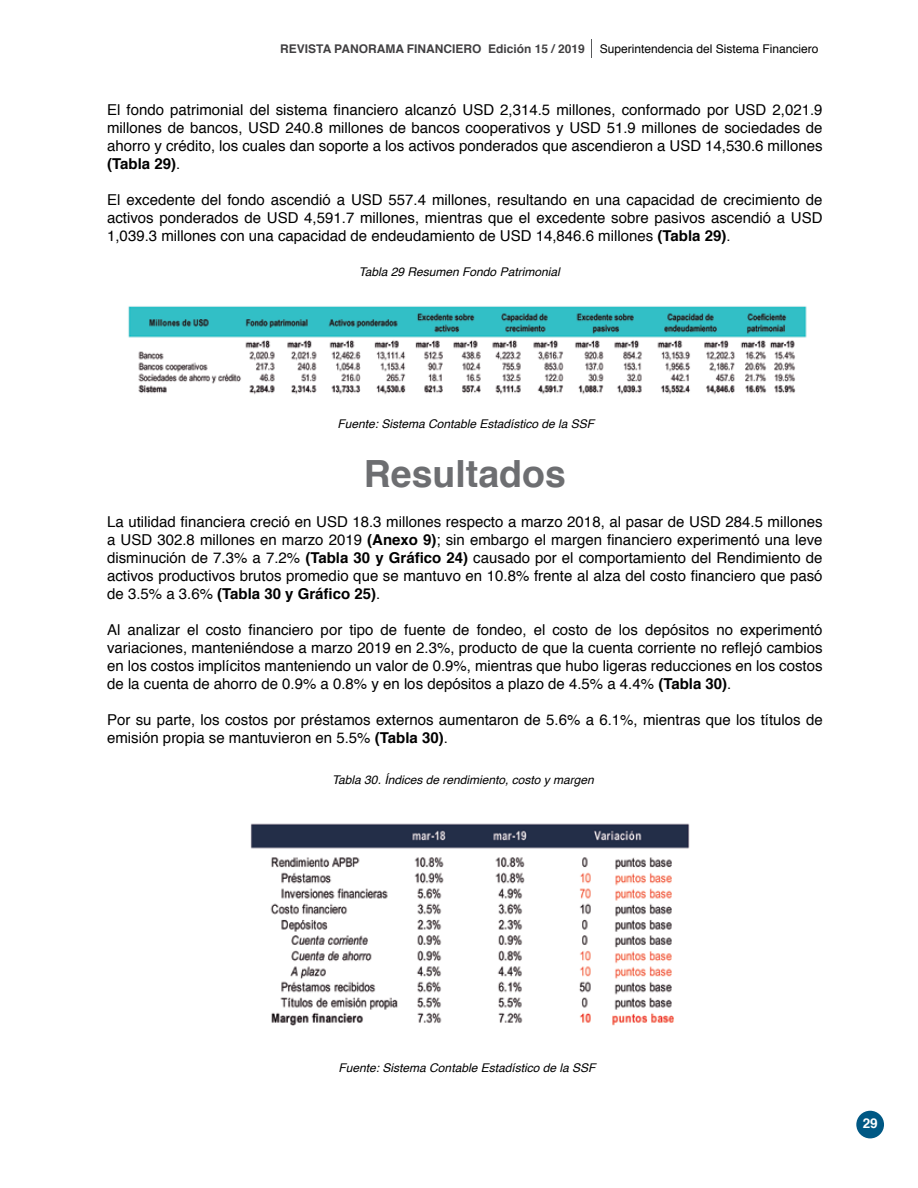
<style>
.page{position:relative;width:918px;height:1188px;background:#fff}
.page>*{position:absolute;margin:0;border:0;box-sizing:border-box;transform-origin:0 0}
.t1{font:700 37.5px "Helvetica";color:#6d6e71}
.t2{font:15px/18px "Helvetica";color:#000;text-align:justify}
.t3{font:700 13.5px "Helvetica";color:#fff}
.t4{font:italic 12px "Helvetica";color:#000}
.t5{font:700 12px "Helvetica";color:#414042}
.s1{font-weight:400;color:#000}
.s2{font-weight:700}
</style>
<div class="page">
<div style="left:856px;top:1111px;width:28px;height:27px;background:#005884;border-radius:50%"></div>
<svg style="left:591px;top:39px;width:1px;height:18px"></svg>
<img style="left:128px;top:306px;width:679px;height:89px">
<img style="left:250px;top:823px;width:440px;height:203px">
<p class="t5" style="left:280px;top:39px;width:540px">REVISTA PANORAMA FINANCIERO Edición 15 / 2019 <span class="s1">Superintendencia del Sistema Financiero</span></p>
<p class="t2" style="left:107px;top:102px;width:717px">El fondo patrimonial del sistema financiero alcanzó USD 2,314.5 millones, conformado por USD 2,021.9 millones de bancos, USD 240.8 millones de bancos cooperativos y USD 51.9 millones de sociedades de ahorro y crédito, los cuales dan soporte a los activos ponderados que ascendieron a USD 14,530.6 millones <span class="s2">(Tabla 29)</span>.</p>
<p class="t2" style="left:107px;top:192px;width:717px">El excedente del fondo ascendió a USD 557.4 millones, resultando en una capacidad de crecimiento de activos ponderados de USD 4,591.7 millones, mientras que el excedente sobre pasivos ascendió a USD 1,039.3 millones con una capacidad de endeudamiento de USD 14,846.6 millones <span class="s2">(Tabla 29)</span>.</p>
<p class="t4" style="left:359px;top:263px;width:202px">Tabla 29 Resumen Fondo Patrimonial</p>
<p class="t4" style="left:337px;top:414px;width:258px">Fuente: Sistema Contable Estadístico de la SSF</p>
<h1 class="t1" style="left:364px;top:444px;width:204px">Resultados</h1>
<p class="t2" style="left:107px;top:513px;width:717px">La utilidad financiera creció en USD 18.3 millones respecto a marzo 2018, al pasar de USD 284.5 millones a USD 302.8 millones en marzo 2019 <span class="s2">(Anexo 9)</span>; sin embargo el margen financiero experimentó una leve disminución de 7.3% a 7.2% <span class="s2">(Tabla 30 y Gráfico 24)</span> causado por el comportamiento del Rendimiento de activos productivos brutos promedio que se mantuvo en 10.8% frente al alza del costo financiero que pasó de 3.5% a 3.6% <span class="s2">(Tabla 30 y Gráfico 25)</span>.</p>
<p class="t2" style="left:107px;top:621px;width:717px">Al analizar el costo financiero por tipo de fuente de fondeo, el costo de los depósitos no experimentó variaciones, manteniéndose a marzo 2019 en 2.3%, producto de que la cuenta corriente no reflejó cambios en los costos implícitos manteniendo un valor de 0.9%, mientras que hubo ligeras reducciones en los costos de la cuenta de ahorro de 0.9% a 0.8% y en los depósitos a plazo de 4.5% a 4.4% <span class="s2">(Tabla 30)</span>.</p>
<p class="t2" style="left:107px;top:711px;width:717px">Por su parte, los costos por préstamos externos aumentaron de 5.6% a 6.1%, mientras que los títulos de emisión propia se mantuvieron en 5.5% <span class="s2">(Tabla 30)</span>.</p>
<p class="t4" style="left:332px;top:770px;width:263px">Tabla 30. Índices de rendimiento, costo y margen</p>
<p class="t4" style="left:339px;top:1058px;width:258px">Fuente: Sistema Contable Estadístico de la SSF</p>
<p class="t3" style="left:863px;top:1113px;width:17px">29</p>
</div>
